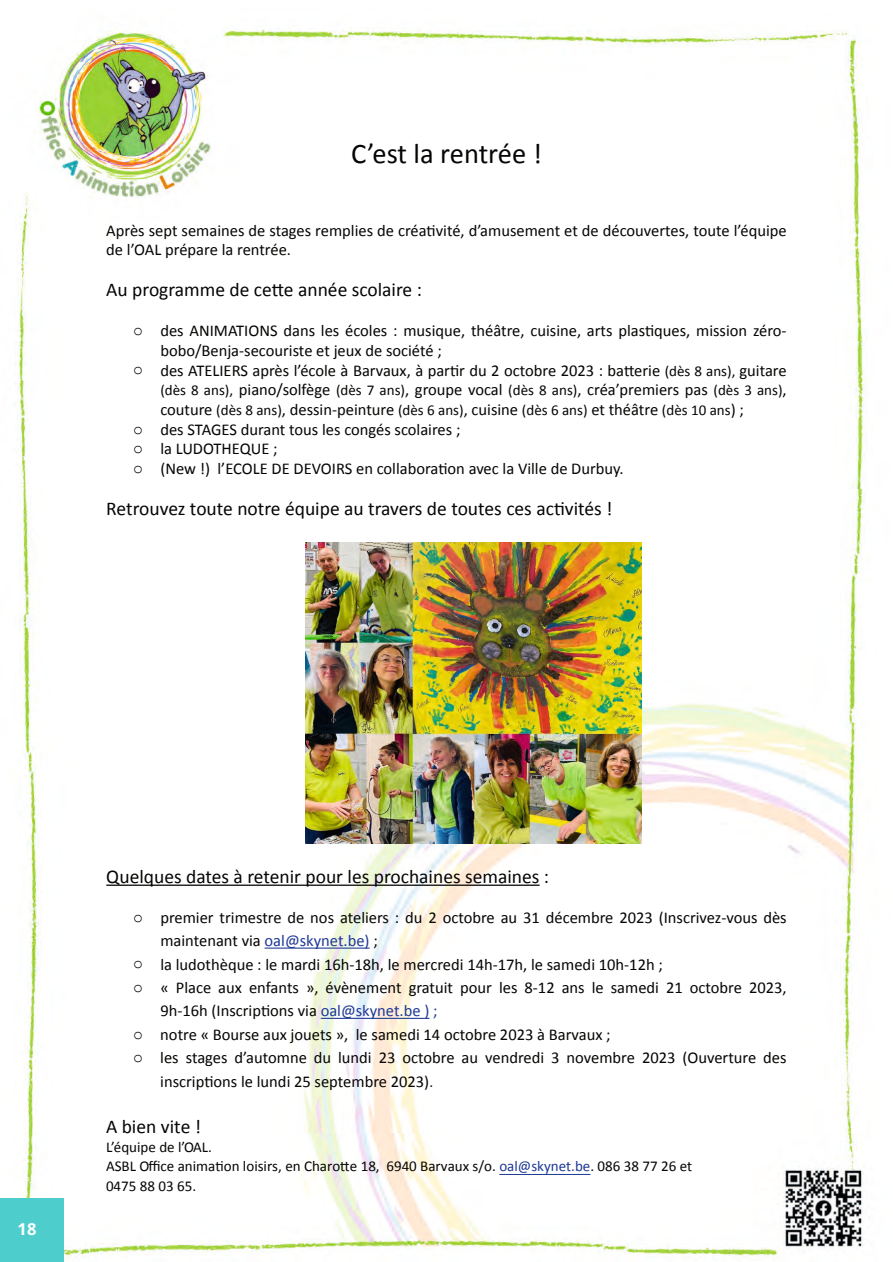
<style>
.page{position:relative;width:893px;height:1262px;background:#fff}
.page>*{position:absolute;margin:0;border:0;box-sizing:border-box;transform-origin:0 0}
.t1{font:28.5px "Calibri";color:#060504}
.t2{font:19.5px "Calibri";color:#060504}
.t3{font:16.5px/19.5px "Calibri";color:#060504}
.t4{font:700 16.5px "Noto Sans";color:#fff}
.t5{font:15px/19.5px "Calibri";color:#060504}
.s1{font-family:"Courier New"}
.s2{font-size:15px}
.s3{color:#1e3896}
</style>
<div class="page">
<img style="left:15px;top:28px;width:852px;height:1233px">
<hr style="left:106px;top:884px;width:433px;height:1px;background:#060504">
<hr style="left:264px;top:947px;width:105px;height:1px;background:#1e3896">
<hr style="left:320px;top:1017px;width:109px;height:1px;background:#1e3896">
<img style="left:305px;top:543px;width:336px;height:300px">
<hr style="left:499px;top:1173px;width:91px;height:1px;background:#1e3896">
<div style="left:0;top:1198px;width:63px;height:63px;background:#4dcdcb"></div>
<h1 class="t1" style="left:351px;top:136px;width:192px">C’est la rentrée !</h1>
<p class="t3" style="left:106px;top:219px;width:681px">Après sept semaines de stages remplies de créa8vité, d’amusement et de découvertes, toute l’équipe de l’OAL prépare la rentrée.</p>
<p class="t2" style="left:106px;top:278px;width:317px">Au programme de ceAe année scolaire :</p>
<p class="t3" style="left:133px;top:320px;width:654px"><span class="s1">o</span> des ANIMATIONS dans les écoles : musique, théâtre, cuisine, arts plas8ques, mission zéro-</p>
<p class="t3" style="left:160px;top:339px;width:283px">bobo/Benja-secouriste et jeux de société ;</p>
<p class="t3" style="left:133px;top:359px;width:654px"><span class="s1">o</span> des ATELIERS après l’école à Barvaux, à par8r du 2 octobre 2023 : baAerie <span class="s2">(dès 8 ans),</span> guitare</p>
<p class="t3" style="left:160px;top:379px;width:627px"><span class="s2">(dès 8 ans),</span> piano/solfège <span class="s2">(dès 7 ans)</span>, groupe vocal <span class="s2">(dès 8 ans)</span>, créa’premiers pas <span class="s2">(dès 3 ans)</span>,</p>
<p class="t3" style="left:160px;top:399px;width:584px">couture <span class="s2">(dès 8 ans)</span>, dessin-peinture <span class="s2">(dès 6 ans)</span>, cuisine <span class="s2">(dès 6 ans)</span> et théâtre <span class="s2">(dès 10 ans</span>) ;</p>
<p class="t3" style="left:133px;top:419px;width:328px"><span class="s1">o</span> des STAGES durant tous les congés scolaires ;</p>
<p class="t3" style="left:133px;top:438px;width:146px"><span class="s1">o</span> la LUDOTHEQUE ;</p>
<p class="t3" style="left:133px;top:458px;width:492px"><span class="s1">o</span> (New !) l’ECOLE DE DEVOIRS en collabora8on avec la Ville de Durbuy.</p>
<p class="t2" style="left:106px;top:496px;width:507px">Retrouvez toute notre équipe au travers de toutes ces ac8vités !</p>
<p class="t4" style="left:18px;top:1219px;width:20px">18</p>
<p class="t2" style="left:106px;top:864px;width:444px">Quelques dates à retenir pour les prochaines semaines :</p>
<p class="t3" style="left:133px;top:906px;width:654px"><span class="s1">o</span> premier trimestre de nos ateliers : du 2 octobre au 31 décembre 2023 (Inscrivez-vous dès</p>
<p class="t3" style="left:160px;top:930px;width:219px">maintenant via <span class="s3">oal@skynet.be)</span> ;</p>
<p class="t3" style="left:133px;top:953px;width:531px"><span class="s1">o</span> la ludothèque : le mardi 16h-18h, le mercredi 14h-17h, le samedi 10h-12h ;</p>
<p class="t3" style="left:133px;top:976px;width:654px"><span class="s1">o</span> « Place aux enfants », évènement gratuit pour les 8-12 ans le samedi 21 octobre 2023,</p>
<p class="t3" style="left:160px;top:1000px;width:279px">9h-16h (Inscrip8ons via <span class="s3">oal@skynet.be ) ;</span></p>
<p class="t3" style="left:133px;top:1023px;width:479px"><span class="s1">o</span> notre « Bourse aux jouets », le samedi 14 octobre 2023 à Barvaux ;</p>
<p class="t3" style="left:133px;top:1047px;width:654px"><span class="s1">o</span> les stages d’automne du lundi 23 octobre au vendredi 3 novembre 2023 (Ouverture des</p>
<p class="t3" style="left:160px;top:1070px;width:274px">inscrip8ons le lundi 25 septembre 2023)<span class="s2">.</span></p>
<p class="t2" style="left:106px;top:1114px;width:97px">A bien vite !</p>
<p class="t5" style="left:106px;top:1136px;width:587px">L’équipe de l’OAL.<br>ASBL Office anima8on loisirs, en CharoAe 18, 6940 Barvaux s/o. <span class="s3">oal@skynet.be</span>. 086 38 77 26 et<br>0475 88 03 65.</p>
</div>
